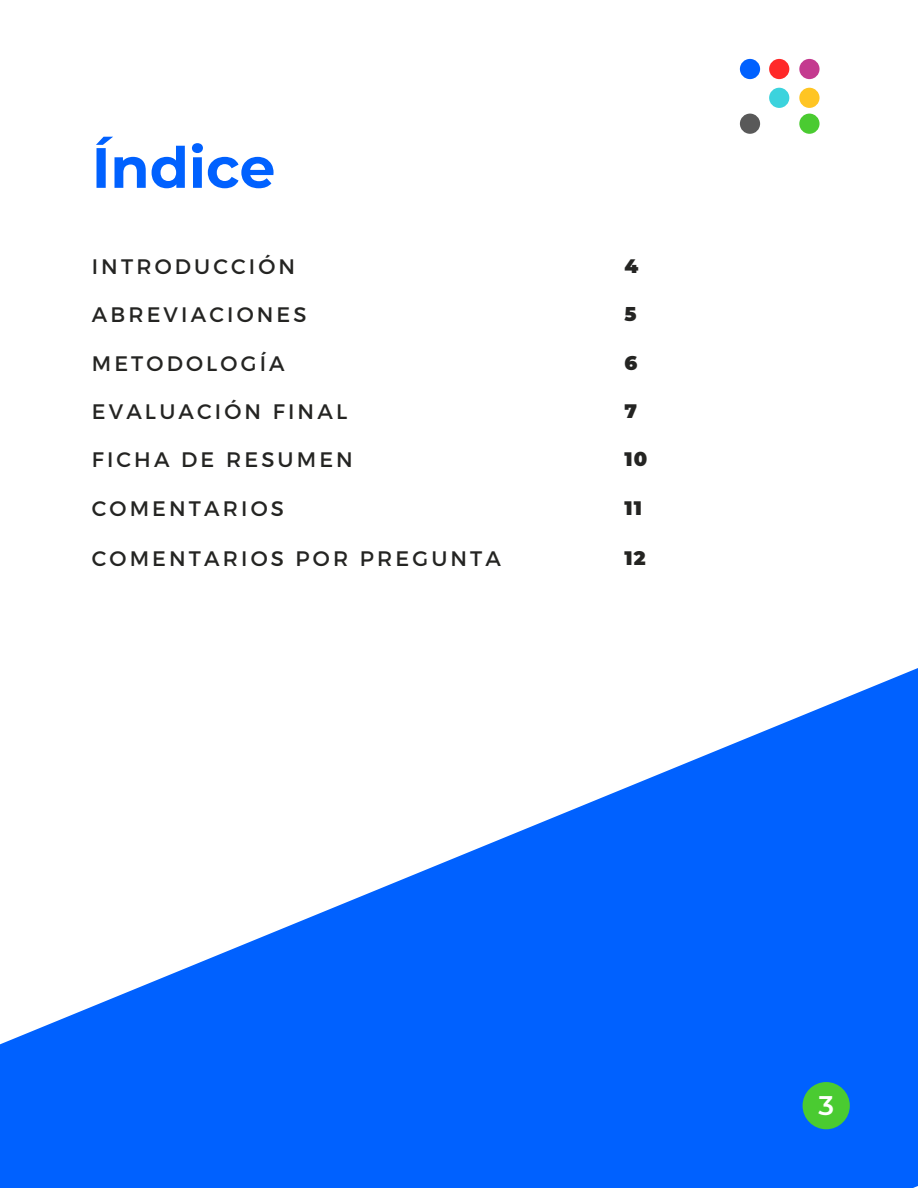
<style>
.page{position:relative;width:918px;height:1188px;background:#fff}
.page>*{position:absolute;margin:0;border:0;box-sizing:border-box;transform-origin:0 0}
.t1{font:700 56.7px "Montserrat";color:#0061ff}
.t2{font:600 26.85px "Montserrat";color:#fff}
.t3{font:21px "Montserrat";letter-spacing:.15em;color:#242422}
.t4{font:900 19.5px "Montserrat";color:#242422}
</style>
<div class="page">
<svg style="left:0;top:668px;width:918px;height:520px;fill:#0061ff"></svg>
<div style="left:740px;top:59px;width:20px;height:20px;background:#0061ff;border-radius:50%"></div>
<div style="left:769px;top:59px;width:20px;height:20px;background:#ff2929;border-radius:50%"></div>
<div style="left:799px;top:59px;width:21px;height:20px;background:#c43a8f;border-radius:50%"></div>
<div style="left:769px;top:88px;width:20px;height:20px;background:#3cd3dd;border-radius:50%"></div>
<div style="left:799px;top:88px;width:21px;height:20px;background:#ffc523;border-radius:50%"></div>
<div style="left:740px;top:114px;width:20px;height:20px;background:#595959;border-radius:50%"></div>
<div style="left:799px;top:114px;width:21px;height:20px;background:#4acb31;border-radius:50%"></div>
<div style="left:803px;top:1082px;width:47px;height:47px;background:#4acb31;border-radius:50%"></div>
<h1 class="t1" style="left:92px;top:133px;width:185px">Índice</h1>
<p class="t3" style="left:92px;top:253px;width:205px">INTRODUCCIÓN</p>
<p class="t4" style="left:625px;top:254px;width:15px">4</p>
<p class="t3" style="left:92px;top:301px;width:216px">ABREVIACIONES</p>
<p class="t4" style="left:625px;top:302px;width:14px">5</p>
<p class="t3" style="left:92px;top:350px;width:194px">METODOLOGÍA</p>
<p class="t4" style="left:625px;top:351px;width:14px">6</p>
<p class="t3" style="left:92px;top:398px;width:257px">EVALUACIÓN FINAL</p>
<p class="t4" style="left:625px;top:399px;width:14px">7</p>
<p class="t3" style="left:92px;top:446px;width:263px">FICHA DE RESUMEN</p>
<p class="t4" style="left:625px;top:447px;width:24px">10</p>
<p class="t3" style="left:92px;top:495px;width:194px">COMENTARIOS</p>
<p class="t4" style="left:625px;top:496px;width:19px">11</p>
<p class="t3" style="left:92px;top:545px;width:411px">COMENTARIOS POR PREGUNTA</p>
<p class="t4" style="left:625px;top:546px;width:22px">12</p>
<p class="t2" style="left:818px;top:1089px;width:17px">3</p>
</div>
